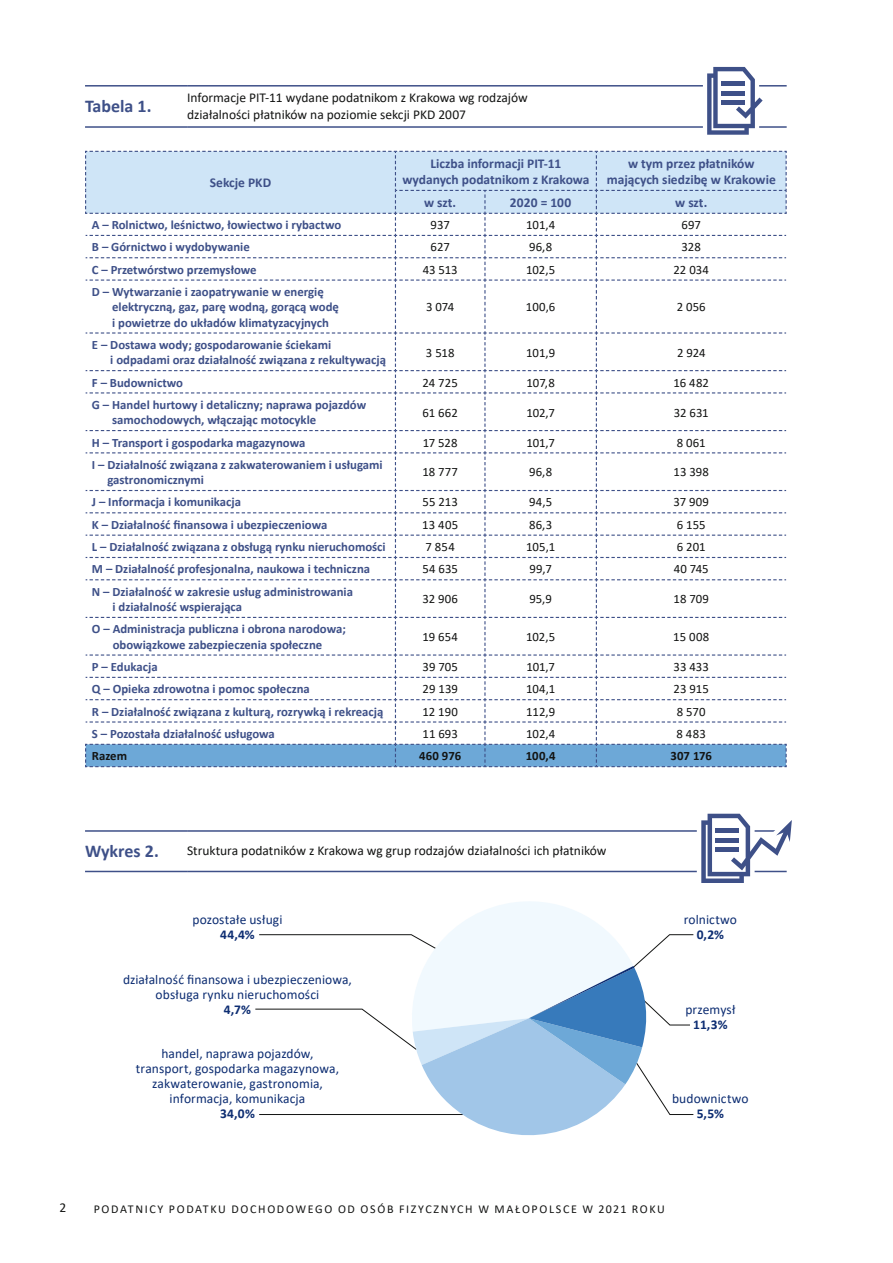
<style>
.page{position:relative;width:893px;height:1263px;background:#fff}
.page>*{position:absolute;margin:0;border:0;box-sizing:border-box;transform-origin:0 0}
.Wykres_Mapa_nr{font:700 18px "Calibri";color:#3e5088}
.t1{font:13.5px/15px "Calibri";letter-spacing:.005em;color:#0d2d72;text-align:center}
.Wykres_Mapa_opis{font:13.5px/16.2px "Calibri";color:#131413}
.Tabela_Header{font:700 13.5px/16.2px "Calibri";color:#3e5088;text-align:center}
.Tabela_L{font:700 12.75px/15.3px "Calibri";color:#3e5088}
.Tabela_center{font:12.75px "Calibri";letter-spacing:.005em;color:#131413}
.Tabela_center-2{font:700 12.75px "Calibri";letter-spacing:.005em;color:#131413}
.Tabela_L-2{font:700 12.75px "Calibri";color:#131413}
.t2{font:12px "Calibri";letter-spacing:.14em;color:#131413}
.s1{font-weight:700}
</style>
<div class="page">
<hr style="left:85px;top:85px;width:102px;height:2px;background:#3e5088">
<hr style="left:187px;top:85px;width:600px;height:2px;background:#3e5088">
<hr style="left:85px;top:126px;width:102px;height:2px;background:#3e5088">
<hr style="left:187px;top:126px;width:600px;height:2px;background:#3e5088">
<svg style="left:85px;top:150px;width:702px;height:618px"></svg>
<hr style="left:85px;top:830px;width:102px;height:2px;background:#3e5088">
<hr style="left:187px;top:830px;width:600px;height:2px;background:#3e5088">
<hr style="left:85px;top:871px;width:102px;height:1px;background:#3e5088">
<hr style="left:187px;top:871px;width:600px;height:1px;background:#3e5088">
<svg style="left:255px;top:901px;width:439px;height:234px"></svg>
<svg style="left:703px;top:66px;width:66px;height:69px"></svg>
<div style="left:721px;top:81px;width:23px;height:5px;background:#3e5088"></div>
<hr style="left:721px;top:91px;width:23px;height:4px;background:#3e5088">
<div style="left:721px;top:100px;width:23px;height:5px;background:#3e5088"></div>
<svg style="left:697px;top:813px;width:95px;height:70px"></svg>
<p class="Wykres_Mapa_nr" style="left:85px;top:93px;width:68px">Tabela 1.</p>
<p class="Wykres_Mapa_opis" style="left:187px;top:89px;width:342px">Informacje PIT-11 wydane podatnikom z Krakowa wg rodzajów działalności płatników na poziomie sekcji PKD 2007</p>
<p class="Tabela_Header" style="left:210px;top:175px;width:63px">Sekcje PKD</p>
<p class="Tabela_Header" style="left:402px;top:155px;width:189px">Liczba informacji PIT-11 wydanych podatnikom z Krakowa</p>
<p class="Tabela_Header" style="left:607px;top:155px;width:171px">w tym przez płatników mających siedzibę w Krakowie</p>
<p class="Tabela_Header" style="left:424px;top:194px;width:34px">w szt.</p>
<p class="Tabela_Header" style="left:510px;top:194px;width:63px">2020 = 100</p>
<p class="Tabela_Header" style="left:675px;top:194px;width:34px">w szt.</p>
<p class="Tabela_L" style="left:92px;top:217px;width:251px">A – Rolnictwo, leśnictwo, łowiectwo i rybactwo</p>
<p class="Tabela_center" style="left:431px;top:216px;width:21px">937</p>
<p class="Tabela_center" style="left:526px;top:216px;width:31px">101,4</p>
<p class="Tabela_center" style="left:682px;top:216px;width:21px">697</p>
<p class="Tabela_L" style="left:92px;top:239px;width:159px">B – Górnictwo i wydobywanie</p>
<p class="Tabela_center" style="left:431px;top:238px;width:21px">627</p>
<p class="Tabela_center" style="left:529px;top:238px;width:25px">96,8</p>
<p class="Tabela_center" style="left:681px;top:238px;width:21px">328</p>
<p class="Tabela_L" style="left:92px;top:262px;width:166px">C – Przetwórstwo przemysłowe</p>
<p class="Tabela_center" style="left:423px;top:261px;width:37px">43 513</p>
<p class="Tabela_center" style="left:526px;top:261px;width:31px">102,5</p>
<p class="Tabela_center" style="left:673px;top:261px;width:37px">22 034</p>
<p class="Tabela_L" style="left:112px;top:284px;width:228px;text-indent:-20px">D – Wytwarzanie i zaopatrywanie w energię elektryczną, gaz, parę wodną, gorącą wodę i powietrze do układów klimatyzacyjnych</p>
<p class="Tabela_center" style="left:426px;top:298px;width:30px">3 074</p>
<p class="Tabela_center" style="left:526px;top:298px;width:31px">100,6</p>
<p class="Tabela_center" style="left:677px;top:298px;width:30px">2 056</p>
<p class="Tabela_L" style="left:110px;top:337px;width:277px;text-indent:-18px">E – Dostawa wody; gospodarowanie ściekami<br>i odpadami oraz działalność związana z rekultywacją</p>
<p class="Tabela_center" style="left:426px;top:343px;width:30px">3 518</p>
<p class="Tabela_center" style="left:526px;top:343px;width:31px">101,9</p>
<p class="Tabela_center" style="left:677px;top:343px;width:30px">2 924</p>
<p class="Tabela_L" style="left:92px;top:374px;width:93px">F – Budownictwo</p>
<p class="Tabela_center" style="left:423px;top:373px;width:37px">24 725</p>
<p class="Tabela_center" style="left:526px;top:373px;width:30px">107,8</p>
<p class="Tabela_center" style="left:673px;top:373px;width:37px">16 482</p>
<p class="Tabela_L" style="left:112px;top:397px;width:256px;text-indent:-20px">G – Handel hurtowy i detaliczny; naprawa pojazdów samochodowych, włączając motocykle</p>
<p class="Tabela_center" style="left:423px;top:403px;width:37px">61 662</p>
<p class="Tabela_center" style="left:526px;top:403px;width:30px">102,7</p>
<p class="Tabela_center" style="left:674px;top:403px;width:36px">32 631</p>
<p class="Tabela_L" style="left:92px;top:434px;width:215px">H – Transport i gospodarka magazynowa</p>
<p class="Tabela_center" style="left:423px;top:433px;width:36px">17 528</p>
<p class="Tabela_center" style="left:526px;top:433px;width:30px">101,7</p>
<p class="Tabela_center" style="left:677px;top:433px;width:30px">8 061</p>
<p class="Tabela_L" style="left:107px;top:457px;width:277px;text-indent:-16px">I – Działalność związana z zakwaterowaniem i usługami gastronomicznymi</p>
<p class="Tabela_center" style="left:422px;top:463px;width:37px">18 777</p>
<p class="Tabela_center" style="left:529px;top:463px;width:25px">96,8</p>
<p class="Tabela_center" style="left:673px;top:463px;width:37px">13 398</p>
<p class="Tabela_L" style="left:92px;top:494px;width:151px">J – Informacja i komunikacja</p>
<p class="Tabela_center" style="left:423px;top:493px;width:37px">55 213</p>
<p class="Tabela_center" style="left:529px;top:493px;width:25px">94,5</p>
<p class="Tabela_center" style="left:673px;top:493px;width:37px">37 909</p>
<p class="Tabela_L" style="left:92px;top:517px;width:237px">K – Działalność finansowa i ubezpieczeniowa</p>
<p class="Tabela_center" style="left:422px;top:516px;width:37px">13 405</p>
<p class="Tabela_center" style="left:529px;top:516px;width:25px">86,3</p>
<p class="Tabela_center" style="left:677px;top:516px;width:30px">6 155</p>
<p class="Tabela_L" style="left:92px;top:539px;width:295px">L – Działalność związana z obsługą rynku nieruchomości</p>
<p class="Tabela_center" style="left:426px;top:538px;width:31px">7 854</p>
<p class="Tabela_center" style="left:526px;top:538px;width:30px">105,1</p>
<p class="Tabela_center" style="left:677px;top:538px;width:30px">6 201</p>
<p class="Tabela_L" style="left:92px;top:561px;width:280px">M – Działalność profesjonalna, naukowa i techniczna</p>
<p class="Tabela_center" style="left:422px;top:560px;width:37px">54 635</p>
<p class="Tabela_center" style="left:529px;top:560px;width:24px">99,7</p>
<p class="Tabela_center" style="left:674px;top:560px;width:37px">40 745</p>
<p class="Tabela_L" style="left:112px;top:584px;width:242px;text-indent:-21px">N – Działalność w zakresie usług administrowania i działalność wspierająca</p>
<p class="Tabela_center" style="left:422px;top:590px;width:37px">32 906</p>
<p class="Tabela_center" style="left:529px;top:590px;width:24px">95,9</p>
<p class="Tabela_center" style="left:673px;top:590px;width:37px">18 709</p>
<p class="Tabela_L" style="left:92px;top:621px;width:255px;text-align:center">O – Administracja publiczna i obrona narodowa; obowiązkowe zabezpieczenia społeczne</p>
<p class="Tabela_center" style="left:422px;top:628px;width:37px">19 654</p>
<p class="Tabela_center" style="left:526px;top:628px;width:31px">102,5</p>
<p class="Tabela_center" style="left:673px;top:628px;width:38px">15 008</p>
<p class="Tabela_L" style="left:92px;top:659px;width:67px">P – Edukacja</p>
<p class="Tabela_center" style="left:423px;top:658px;width:37px">39 705</p>
<p class="Tabela_center" style="left:526px;top:658px;width:30px">101,7</p>
<p class="Tabela_center" style="left:674px;top:658px;width:37px">33 433</p>
<p class="Tabela_L" style="left:92px;top:681px;width:219px">Q – Opieka zdrowotna i pomoc społeczna</p>
<p class="Tabela_center" style="left:422px;top:680px;width:37px">29 139</p>
<p class="Tabela_center" style="left:526px;top:680px;width:31px">104,1</p>
<p class="Tabela_center" style="left:674px;top:680px;width:37px">23 915</p>
<p class="Tabela_L" style="left:92px;top:703px;width:293px">R – Działalność związana z kulturą, rozrywką i rekreacją</p>
<p class="Tabela_center" style="left:422px;top:702px;width:37px">12 190</p>
<p class="Tabela_center" style="left:526px;top:702px;width:31px">112,9</p>
<p class="Tabela_center" style="left:677px;top:702px;width:30px">8 570</p>
<p class="Tabela_L" style="left:92px;top:726px;width:184px">S – Pozostała działalność usługowa</p>
<p class="Tabela_center" style="left:423px;top:725px;width:37px">11 693</p>
<p class="Tabela_center" style="left:526px;top:725px;width:31px">102,4</p>
<p class="Tabela_center" style="left:677px;top:725px;width:31px">8 483</p>
<p class="Tabela_L-2" style="left:92px;top:747px;width:37px">Razem</p>
<p class="Tabela_center-2" style="left:419px;top:747px;width:44px">460 976</p>
<p class="Tabela_center-2" style="left:526px;top:747px;width:31px">100,4</p>
<p class="Tabela_center-2" style="left:670px;top:747px;width:43px">307 176</p>
<p class="Wykres_Mapa_nr" style="left:85px;top:838px;width:75px">Wykres 2.</p>
<p class="Wykres_Mapa_opis" style="left:187px;top:842px;width:421px">Struktura podatników z Krakowa wg grup rodzajów działalności ich płatników</p>
<p class="t1" style="left:193px;top:912px;width:91px">pozostałe usługi<br><span class="s1">44,4%</span></p>
<p class="t1" style="left:123px;top:971px;width:230px">działalność finansowa i ubezpieczeniowa, obsługa rynku nieruchomości<br><span class="s1">4,7%</span></p>
<p class="t1" style="left:136px;top:1046px;width:205px">handel, naprawa pojazdów, transport, gospodarka magazynowa, zakwaterowanie, gastronomia, informacja, komunikacja<br><span class="s1">34,0%</span></p>
<p class="t1" style="left:684px;top:912px;width:55px">rolnictwo<br><span class="s1">0,2%</span></p>
<p class="t1" style="left:685px;top:1001px;width:52px">przemysł<br><span class="s1">11,3%</span></p>
<p class="t1" style="left:672px;top:1091px;width:78px">budownictwo<br><span class="s1">5,5%</span></p>
<p class="Wykres_Mapa_opis" style="left:60px;top:1199px;width:8px">2</p>
<p class="t2" style="left:94px;top:1200px;width:573px">PODATNICY PODATKU DOCHODOWEGO OD OSÓB FIZYCZNYCH W MAŁOPOLSCE W 2021 ROKU</p>
</div>
